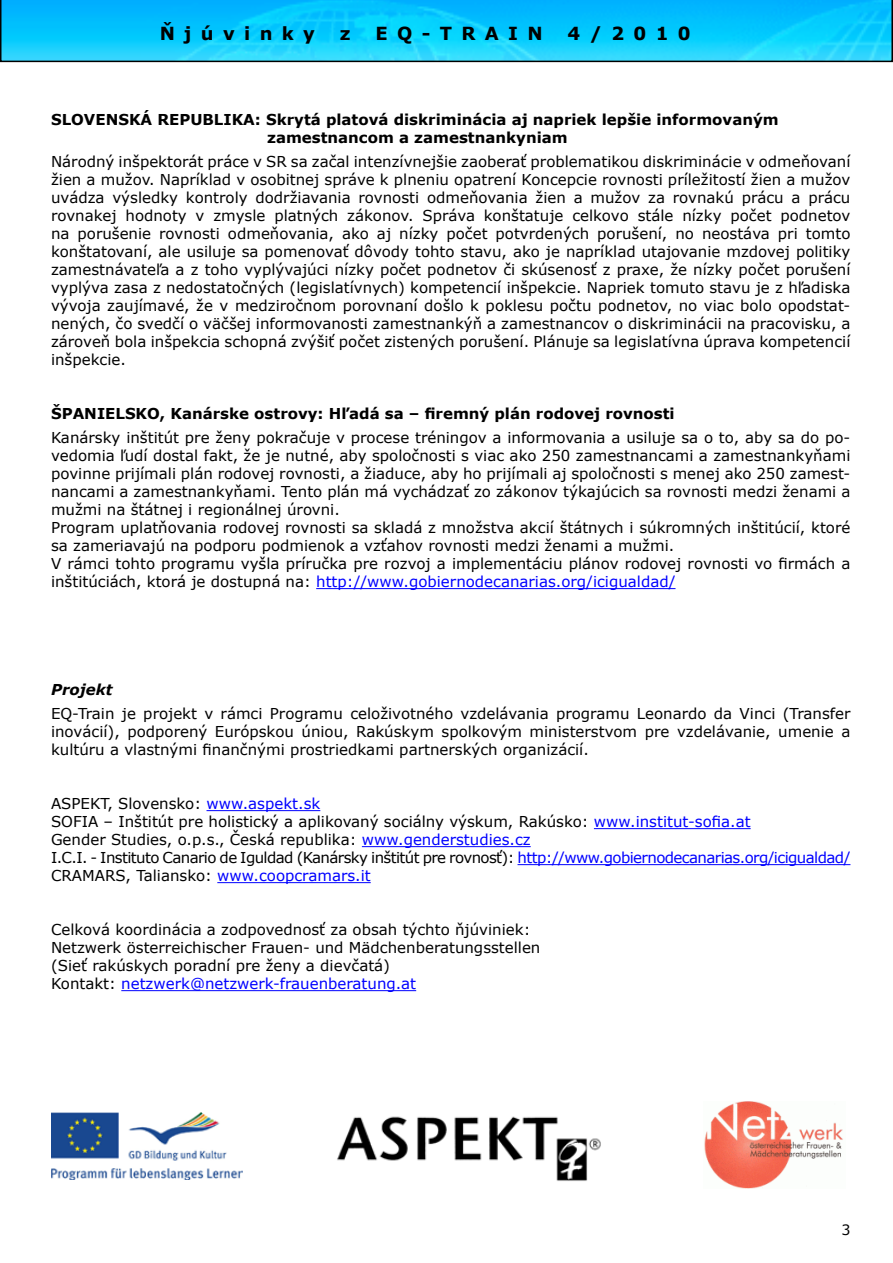
<style>
.page{position:relative;width:893px;height:1263px;background:#fff}
.page>*{position:absolute;margin:0;border:0;box-sizing:border-box;transform-origin:0 0}
.t1{font:700 18px "Verdana";letter-spacing:.52em;color:#000}
.t2{font:15px/18px "Verdana";color:#000}
.t3{font:700 15px/18px "Verdana";color:#000;text-align:center}
.t4{font:italic 700 15px "Verdana";color:#000}
.t5{font:14.25px "Verdana";color:#000}
.s1{color:#00f}
</style>
<div class="page">
<svg style="left:0;top:0;width:893px;height:62px"></svg>
<img style="left:51px;top:1112px;width:191px;height:67px">
<img style="left:704px;top:1102px;width:139px;height:86px">
<hr style="left:316px;top:588px;width:359px;height:1px;background:#00f">
<hr style="left:207px;top:810px;width:113px;height:1px;background:#00f">
<hr style="left:594px;top:828px;width:157px;height:1px;background:#00f">
<hr style="left:362px;top:846px;width:169px;height:1px;background:#00f">
<hr style="left:517px;top:864px;width:333px;height:1px;background:#00f">
<hr style="left:217px;top:882px;width:154px;height:1px;background:#00f">
<hr style="left:121px;top:990px;width:295px;height:1px;background:#00f">
<img style="left:337px;top:1116px;width:264px;height:65px">
<p class="t1" style="left:160px;top:20px;width:157px">Ňjúvinky</p>
<p class="t1" style="left:340px;top:20px;width:12px">z</p>
<p class="t1" style="left:375px;top:20px;width:169px">EQ-TRAIN</p>
<p class="t1" style="left:568px;top:20px;width:125px">4/2010</p>
<p class="t3" style="left:51px;top:110px;width:729px">SLOVENSKÁ REPUBLIKA: Skrytá platová diskriminácia aj napriek lepšie informovaným zamestnancom a zamestnankyniam</p>
<p class="t2" style="left:51px;top:153px;width:801px;text-align:justify">Národný inšpektorát práce v SR sa začal intenzívnejšie zaoberať problematikou diskriminácie v odmeňovaní žien a mužov. Napríklad v osobitnej správe k plneniu opatrení Koncepcie rovnosti príležitostí žien a mužov uvádza výsledky kontroly dodržiavania rovnosti odmeňovania žien a mužov za rovnakú prácu a prácu rovnakej hodnoty v zmysle platných zákonov. Správa konštatuje celkovo stále nízky počet podnetov na porušenie rovnosti odmeňovania, ako aj nízky počet potvrdených porušení, no neostáva pri tomto konštatovaní, ale usiluje sa pomenovať dôvody tohto stavu, ako je napríklad utajovanie mzdovej politiky zamestnávateľa a z toho vyplývajúci nízky počet podnetov či skúsenosť z praxe, že nízky počet porušení vyplýva zasa z nedostatočných (legislatívnych) kompetencií inšpekcie. Napriek tomuto stavu je z hľadiska vývoja zaujímavé, že v medziročnom porovnaní došlo k poklesu počtu podnetov, no viac bolo opodstat&shy;nených, čo svedčí o väčšej informovanosti zamestnankýň a zamestnancov o diskriminácii na pracovisku, a zároveň bola inšpekcia schopná zvýšiť počet zistených porušení. Plánuje sa legislatívna úprava kompetencií inšpekcie.</p>
<p class="t3" style="left:51px;top:404px;width:625px">ŠPANIELSKO, Kanárske ostrovy: Hľadá sa – firemný plán rodovej rovnosti</p>
<p class="t2" style="left:51px;top:429px;width:801px">Kanársky inštitút pre ženy pokračuje v procese tréningov a informovania a usiluje sa o to, aby sa do po&shy;vedomia ľudí dostal fakt, že je nutné, aby spoločnosti s viac ako 250 zamestnancami a zamestnankyňami povinne prijímali plán rodovej rovnosti, a žiaduce, aby ho prijímali aj spoločnosti s menej ako 250 zamest&shy;nancami a zamestnankyňami. Tento plán má vychádzať zo zákonov týkajúcich sa rovnosti medzi ženami a mužmi na štátnej i regionálnej úrovni.<br>Program uplatňovania rodovej rovnosti sa skladá z množstva akcií štátnych i súkromných inštitúcií, ktoré sa zameriavajú na podporu podmienok a vzťahov rovnosti medzi ženami a mužmi.<br>V rámci tohto programu vyšla príručka pre rozvoj a implementáciu plánov rodovej rovnosti vo firmách a inštitúciách, ktorá je dostupná na: <span class="s1">http://www.gobiernodecanarias.org/icigualdad/</span></p>
<p class="t4" style="left:51px;top:679px;width:63px">Projekt</p>
<p class="t2" style="left:51px;top:705px;width:801px;text-align:justify">EQ-Train je projekt v rámci Programu celoživotného vzdelávania programu Leonardo da Vinci (Transfer inovácií), podporený Európskou úniou, Rakúskym spolkovým ministerstvom pre vzdelávanie, umenie a kultúru a vlastnými finančnými prostriedkami partnerských organizácií.</p>
<p class="t2" style="left:51px;top:795px;width:801px">ASPEKT, Slovensko: <span class="s1">www.aspekt.sk<br></span>SOFIA – Inštitút pre holistický a aplikovaný sociálny výskum, Rakúsko: <span class="s1">www.institut-sofia.at<br></span>Gender Studies, o.p.s., Česká republika: <span class="s1">www.genderstudies.cz<br></span>I.C.I. - Instituto Canario de Iguldad (Kanársky inštitút pre rovnosť): <span class="s1">http://www.gobiernodecanarias.org/icigualdad/ </span>CRAMARS, Taliansko: <span class="s1">www.coopcramars.it</span></p>
<p class="t2" style="left:51px;top:921px;width:491px">Celková koordinácia a zodpovednosť za obsah týchto ňjúviniek:<br>Netzwerk österreichischer Frauen- und Mädchenberatungsstellen (Sieť rakúskych poradní pre ženy a dievčatá)<br>Kontakt: <span class="s1">netzwerk@netzwerk-frauenberatung.at</span></p>
<p class="t5" style="left:841px;top:1220px;width:11px">3</p>
</div>
